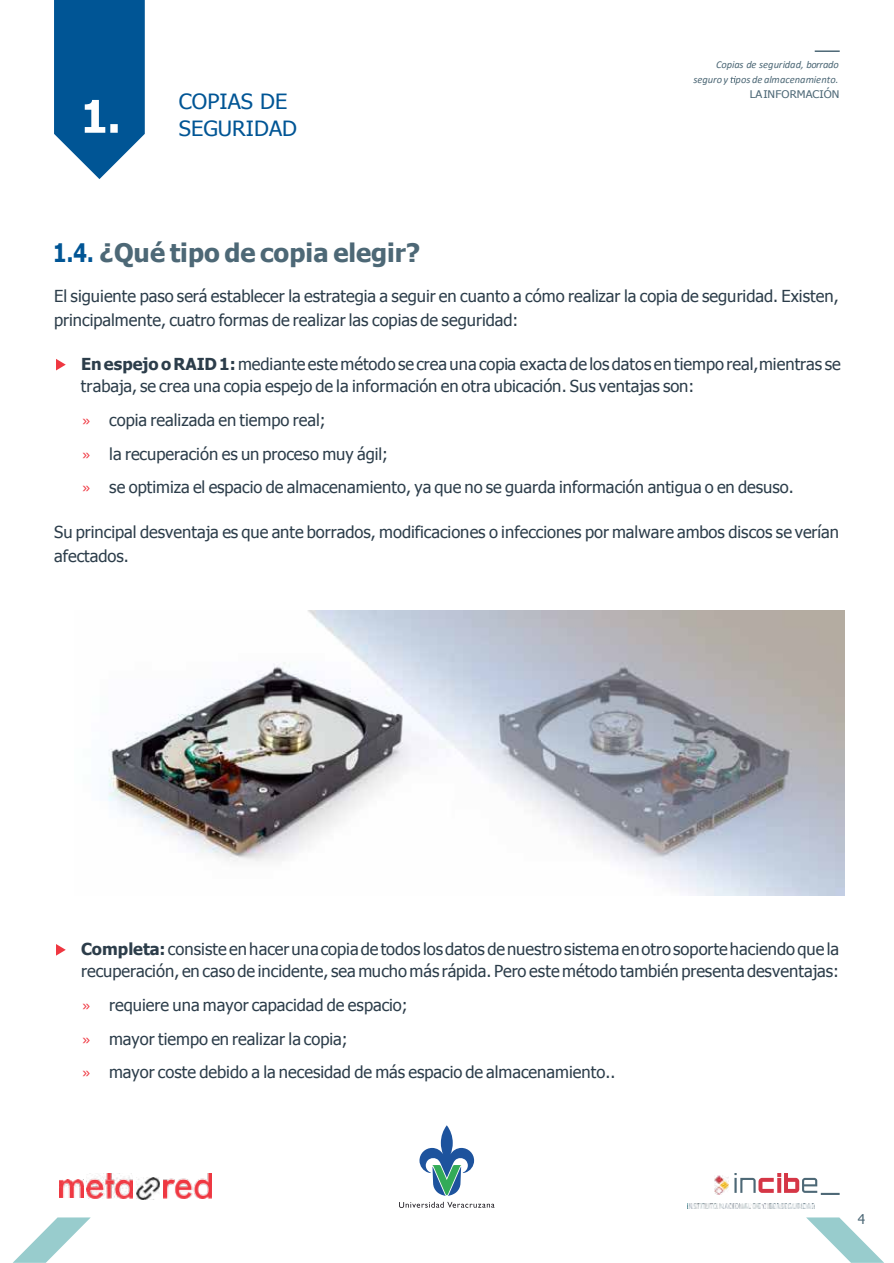
<style>
.page{position:relative;width:894px;height:1263px;background:#fff}
.page>*{position:absolute;margin:0;border:0;box-sizing:border-box;transform-origin:0 0}
.t1{font:700 25.5px "Tahoma";color:#4d6876}
.t2{font:21px/26.7px "Tahoma";color:#005595;scale:1.04 1}
.t3{font:16.5px/33.8px "Tahoma";color:#2c3d4a}
.t4{font:13.5px "Tahoma";color:#4d6876}
.t5{font:italic 10.5px/14.7px "Calibri";letter-spacing:-.015em;color:#4d6876;text-align:right}
.t6{font:10.5px "Tahoma";letter-spacing:.01em;color:#4d6876;scale:1.08 1}
.s1{color:#005595}
.s2{font-weight:700}
.s3{font-family:"Segoe UI";color:#ef3741}
</style>
<div class="page">
<svg style="left:13px;top:1217px;width:78px;height:46px"></svg>
<svg style="left:806px;top:1217px;width:77px;height:46px"></svg>
<img style="left:687px;top:1204px;width:127px;height:5px">
<img style="left:137px;top:1178px;width:22px;height:22px">
<img style="left:86px;top:1174px;width:47px;height:24px">
<img style="left:163px;top:1174px;width:49px;height:24px">
<img style="left:60px;top:1180px;width:24px;height:18px">
<img style="left:714px;top:1176px;width:14px;height:19px">
<svg style="left:734px;top:1173px;width:105px;height:22px"></svg>
<svg style="left:730px;top:76px;width:5px;height:7px"></svg>
<svg style="left:56px;top:359px;width:10px;height:11px"></svg>
<svg style="left:56px;top:944px;width:10px;height:12px"></svg>
<hr style="left:814px;top:50px;width:25px;height:2px;background:#4d6876">
<img style="left:108px;top:611px;width:736px;height:285px">
<svg style="left:54px;top:0;width:91px;height:179px"></svg>
<svg style="left:419px;top:1125px;width:55px;height:71px"></svg>
<svg style="left:399px;top:1202px;width:95px;height:6px"></svg>
<p class="t2" style="left:179px;top:87px;width:115px">COPIAS DE<br>SEGURIDAD</p>
<p class="t5" style="left:693px;top:57px;width:147px">Copias de seguridad, borrado seguro y pos de almacenamiento.</p>
<p class="t6" style="left:749px;top:87px;width:85px">LAINFORMACIÓN</p>
<h1 class="t1" style="left:53px;top:235px;width:368px"><span class="s1">1.4.</span> ¿Qué tipo de copia elegir?</h1>
<p class="t3" style="left:54px;top:283px;width:786px;line-height:24px">El siguiente paso será establecer la estrategia a seguir en cuanto a cómo realizar la copia de seguridad. Existen, principalmente, cuatro formas de realizar las copias de seguridad:</p>
<p class="t3" style="left:81px;top:353px;width:761px;line-height:21.8px"><span class="s2">EnespejooRAID1:</span>mediante estemétodo se creauna copia exactade los datos en tiempo real,mientras se trabaja, se crea una copia espejo de la información en otra ubicación. Sus ventajas son:</p>
<p class="t3" style="left:82px;top:402px;width:713px"><span class="s3">»</span> copia realizada en tiempo real;<br><span class="s3">»</span> la recuperación es un proceso muy ágil;<br><span class="s3">»</span> se optimiza el espacio de almacenamiento, ya que no se guarda información antigua o en desuso.</p>
<p class="t3" style="left:54px;top:519px;width:786px;line-height:24px">Su principal desventaja es que ante borrados, modificaciones o infecciones por malware ambos discos se verían afectados.</p>
<p class="t3" style="left:81px;top:938px;width:759px;line-height:21.8px"><span class="s2">Completa:</span> consiste en hacerunacopiade todos losdatos denuestro sistema enotrosoportehaciendo que la recuperación, en caso de incidente, sea mucho más rápida. Pero este método también presentadesventajas:</p>
<p class="t3" style="left:82px;top:987px;width:534px"><span class="s3">»</span> requiere una mayor capacidad de espacio;<br><span class="s3">»</span> mayor tiempo en realizar la copia;<br><span class="s3">»</span> mayor coste debido a la necesidad de más espacio de almacenamiento..</p>
<p class="t4" style="left:857px;top:1210px;width:9px">4</p>
</div>
